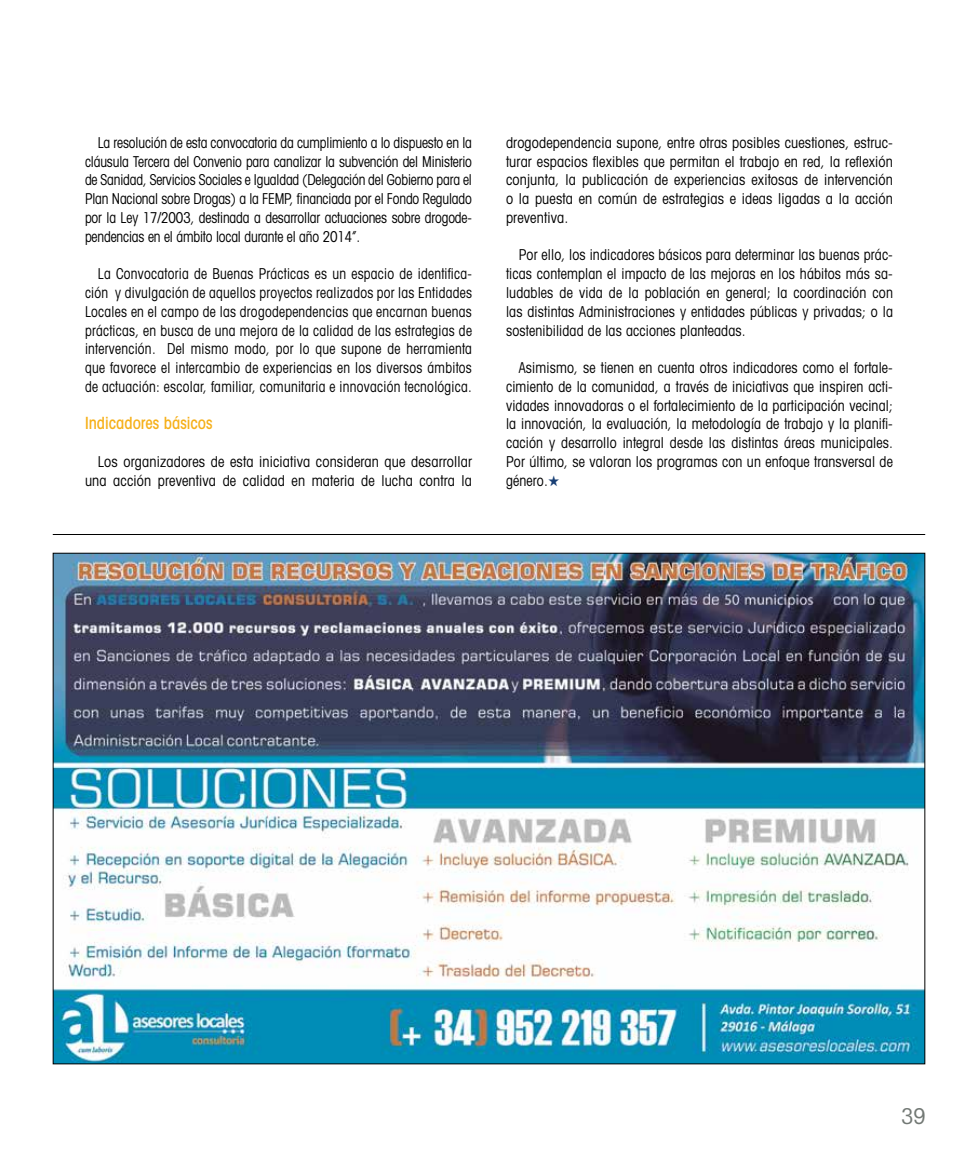
<style>
.page{position:relative;width:978px;height:1149px;background:#fff}
.page>*{position:absolute;margin:0;border:0;box-sizing:border-box;transform-origin:0 0}
.t1{font:condensed 21.75px "Avant Garde";color:#727874}
.t2{font:500 condensed 16.8px "Avant Garde";color:#f6b01a}
.t3{font:condensed 15px/18.8px "Avant Garde";letter-spacing:.01em;color:#000;text-align:justify;scale:.9 1}
.t4{font:condensed 15px/18.8px "Avant Garde";letter-spacing:.01em;color:#000;text-align:justify;scale:.93 1}
.t5{font:condensed 15px/18.8px "Avant Garde";letter-spacing:.01em;color:#000;text-align:right;scale:.95 1}
.s1{color:#183f75}
</style>
<div class="page">
<img style="left:55px;top:554px;width:868px;height:507px">
<hr style="left:53px;top:534px;width:872px;height:1px;background:#000">
<p class="t3" style="left:85px;top:133px;width:431px;text-indent:13px">La resolución de esta convocatoria da cumplimiento a lo dispuesto en la cláusula Tercera del Convenio para canalizar la subvención del Ministerio de Sanidad, Servicios Sociales e Igualdad (Delegación del Gobierno para el Plan Nacional sobre Drogas) a la FEMP, financiada por el Fondo Regulado por la Ley 17/2003, destinada a desarrollar actuaciones sobre drogode&shy;pendencias en el ámbito local durante el año 2014”.</p>
<p class="t3" style="left:85px;top:264px;width:431px;text-indent:13px">La Convocatoria de Buenas Prácticas es un espacio de identifica&shy;ción y divulgación de aquellos proyectos realizados por las Entidades Locales en el campo de las drogodependencias que encarnan buenas prácticas, en busca de una mejora de la calidad de las estrategias de intervención. Del mismo modo, por lo que supone de herramienta que favorece el intercambio de experiencias en los diversos ámbitos de actuación: escolar, familiar, comunitaria e innovación tecnológica.</p>
<p class="t2" style="left:85px;top:413px;width:129px">Indicadores básicos</p>
<p class="t5" style="left:85px;top:451px;width:409px">Los organizadores de esta iniciativa consideran que desarrollar una acción preventiva de calidad en materia de lucha contra la</p>
<p class="t5" style="left:506px;top:133px;width:409px;text-align:justify">drogodependencia supone, entre otras posibles cuestiones, estruc&shy;turar espacios flexibles que permitan el trabajo en red, la reflexión conjunta, la publicación de experiencias exitosas de intervención o la puesta en común de estrategias e ideas ligadas a la acción preventiva.</p>
<p class="t4" style="left:506px;top:245px;width:418px;text-indent:13px">Por ello, los indicadores básicos para determinar las buenas prác&shy;ticas contemplan el impacto de las mejoras en los hábitos más sa&shy;ludables de vida de la población en general; la coordinación con las distintas Administraciones y entidades públicas y privadas; o la sostenibilidad de las acciones planteadas.</p>
<p class="t4" style="left:506px;top:358px;width:418px;text-indent:13px">Asimismo, se tienen en cuenta otros indicadores como el fortale&shy;cimiento de la comunidad, a través de iniciativas que inspiren acti&shy;vidades innovadoras o el fortalecimiento de la participación vecinal; la innovación, la evaluación, la metodología de trabajo y la planifi&shy;cación y desarrollo integral desde las distintas áreas municipales.<br>Por último, se valoran los programas con un enfoque transversal de género.<span class="s1">★</span></p>
<h1 class="t1" style="left:901px;top:1101px;width:26px">39</h1>
</div>
